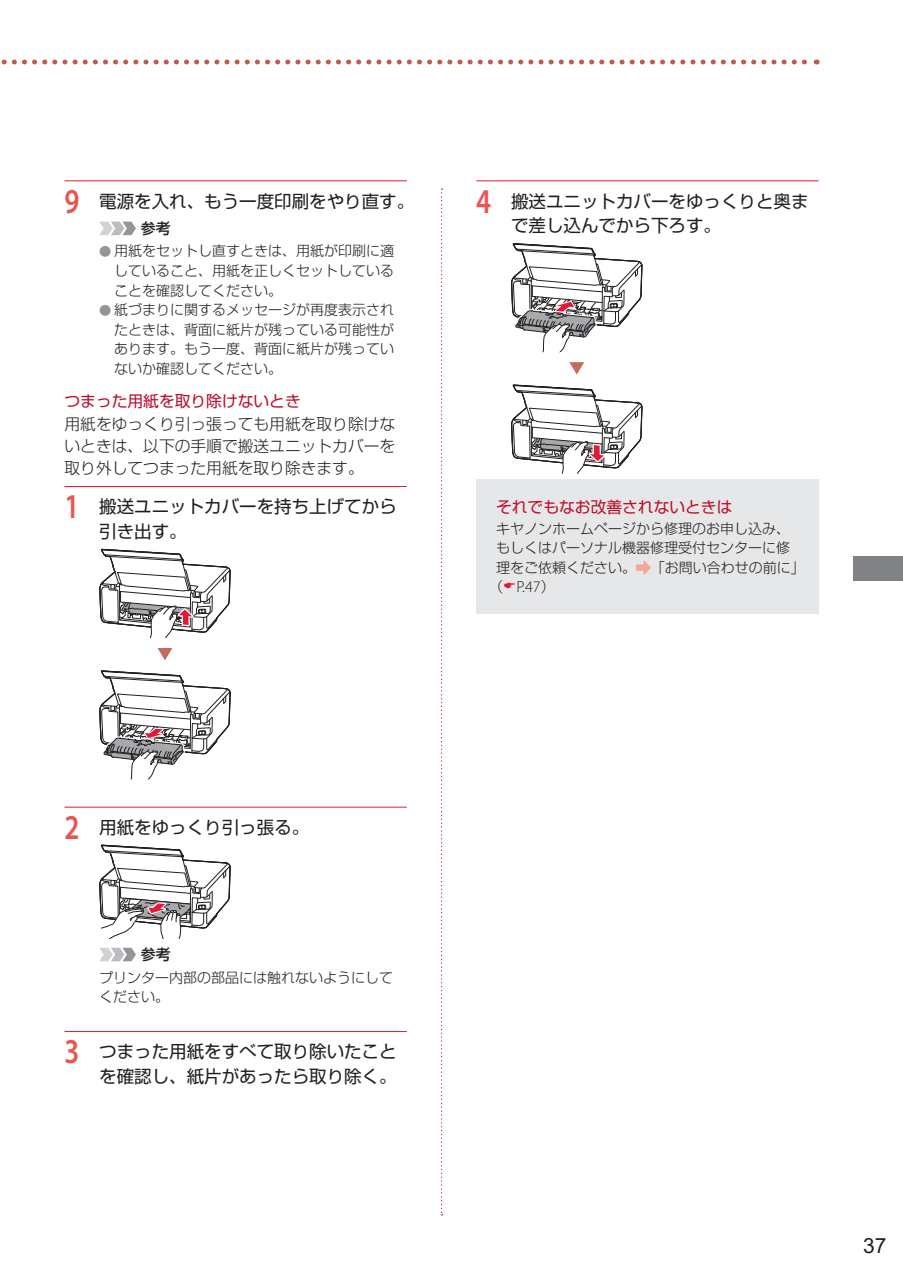
<style>
.page{position:relative;width:903px;height:1275px;background:#fff}
.page>*{position:absolute;margin:0;border:0;box-sizing:border-box;transform-origin:0 0}
.t1{font:21px "Arial";color:#231f20}
.t2{font:17.5px/24.8px "Shin Go Pro";color:#231f20}
.t3{font:300 16.1px "Myriad Pro";color:#231f20}
.t4{font:300 15.75px/22.1px "Shin Go Pro";color:#231f20;text-align:justify}
.t5{font:15.75px "Shin Go Pro";color:#bd0f2b}
.t6{font:500 14.88px "Shin Go Pro";color:#231f20}
.t7{font:300 14px/19.6px "Shin Go Pro";color:#231f20;text-align:justify}
.s1{font-family:"Myriad Pro";font-weight:600;font-size:35px;color:#e95652}
.s2{font-weight:400;font-size:12.25px;color:#939598}
.s3{font-family:"Shin Go Pro";font-size:14px}
</style>
<div class="page">
<svg style="left:1px;top:60px;width:816px;height:4px"></svg>
<svg style="left:441px;top:189px;width:1px;height:1026px"></svg>
<div style="left:853px;top:556px;width:50px;height:24px;background:#808285"></div>
<hr style="left:64px;top:181px;width:343px;height:1px;background:#e51836">
<hr style="left:64px;top:486px;width:343px;height:1px;background:#e51836">
<hr style="left:64px;top:807px;width:343px;height:1px;background:#e51836">
<hr style="left:64px;top:1031px;width:343px;height:1px;background:#e51836">
<svg style="left:99px;top:222px;width:37px;height:13px"></svg>
<svg style="left:99px;top:549px;width:132px;height:89px"></svg>
<svg style="left:99px;top:670px;width:132px;height:109px"></svg>
<svg style="left:158px;top:648px;width:14px;height:12px"></svg>
<svg style="left:99px;top:845px;width:132px;height:94px"></svg>
<svg style="left:99px;top:948px;width:37px;height:13px"></svg>
<hr style="left:476px;top:181px;width:343px;height:1px;background:#e51836">
<svg style="left:511px;top:243px;width:131px;height:109px"></svg>
<svg style="left:511px;top:385px;width:131px;height:89px"></svg>
<svg style="left:569px;top:362px;width:15px;height:13px"></svg>
<div style="left:476px;top:479px;width:343px;height:135px;background:#e6e7e9"></div>
<div style="left:636px;top:565px;width:10px;height:5px;background:#f4a798"></div>
<svg style="left:643px;top:560px;width:8px;height:15px"></svg>
<p class="t2" style="left:64px;top:186px;width:351px"><span class="s1">9</span> 電源を入れ、もう一度印刷をやり直す。</p>
<p class="t6" style="left:141px;top:216px;width:31px">参考</p>
<p class="t7" style="left:114px;top:240px;width:282px;text-indent:-15px"><span class="s2">●</span> 用紙をセットし直すときは、用紙が印刷に適していること、用紙を正しくセットしていることを確認してください。</p>
<p class="t7" style="left:114px;top:298px;width:282px;text-indent:-15px"><span class="s2">●</span> 紙づまりに関するメッセージが再度表示されたときは、背面に紙片が残っている可能性があります。もう一度、背面に紙片が残っていないか確認してください。</p>
<p class="t5" style="left:64px;top:389px;width:238px">つまった用紙を取り除けないとき</p>
<p class="t4" style="left:64px;top:411px;width:332px">用紙をゆっくり引っ張っても用紙を取り除けないときは、以下の手順で搬送ユニットカバーを取り外してつまった用紙を取り除きます。</p>
<p class="t2" style="left:99px;top:492px;width:299px;text-indent:-35px"><span class="s1">1</span> 搬送ユニットカバーを持ち上げてから引き出す。</p>
<p class="t2" style="left:511px;top:186px;width:299px;text-indent:-35px"><span class="s1">4</span> 搬送ユニットカバーをゆっくりと奥まで差し込んでから下ろす。</p>
<p class="t5" style="left:496px;top:494px;width:238px">それでもなお改善されないときは</p>
<p class="t7" style="left:496px;top:517px;width:310px;text-align:left">キヤノンホームページから修理のお申し込み、もしくはパーソナル機器修理受付センターに修理をご依頼ください。 「お問い合わせの前に」</p>
<p class="t3" style="left:489px;top:577px;width:67px"><span class="s3">（</span> P.47<span class="s3">）</span></p>
<p class="t2" style="left:64px;top:813px;width:246px"><span class="s1">2</span> 用紙をゆっくり引っ張る。</p>
<p class="t6" style="left:141px;top:942px;width:31px">参考</p>
<p class="t7" style="left:99px;top:966px;width:295px">プリンター内部の部品には触れないようにしてください。</p>
<p class="t2" style="left:64px;top:1037px;width:334px;text-align:right"><span class="s1">3</span> つまった用紙をすべて取り除いたことを確認し、紙片があったら取り除く。</p>
<h1 class="t1" style="left:863px;top:1231px;width:25px">37</h1>
</div>
